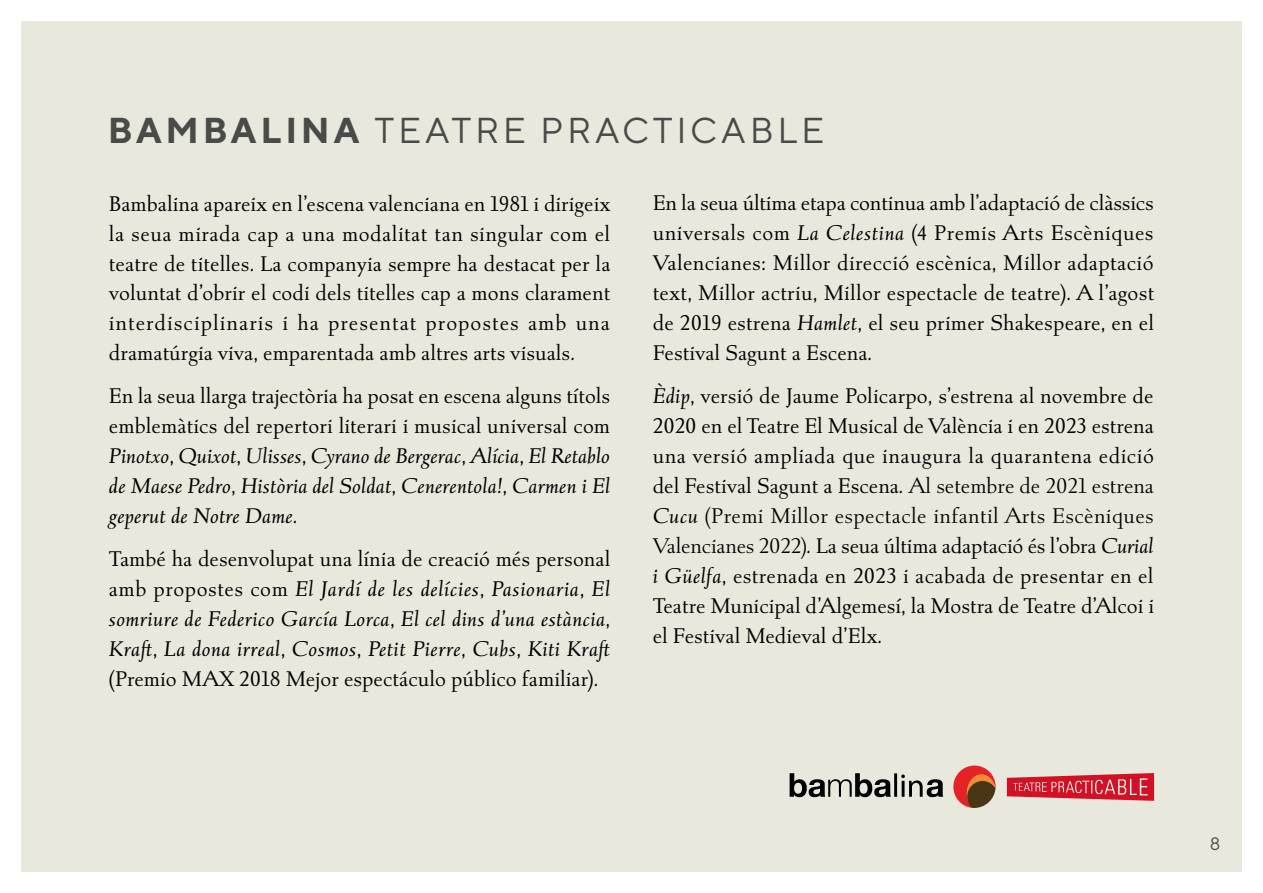
<style>
.page{position:relative;width:1263px;height:893px;background:#fff}
.page>*{position:absolute;margin:0;border:0;box-sizing:border-box;transform-origin:0 0}
.t1{font:36px "TT Norms";letter-spacing:.1em;color:#4a4a49}
.t2{font:22.5px/30px "Albertan Pro";color:#000;text-align:justify}
.t3{font:italic 22.5px/30px "Albertan Pro";color:#000;text-align:justify}
.t4{font:18px "TT Norms";color:#4d4d4d}
.s1{font-weight:700}
.s2{font-style:normal}
.s3{font-style:italic}
.s4{font-style:inherit}
</style>
<div class="page">
<div style="left:21px;top:21px;width:1221px;height:851px;background:#e8e8dd"></div>
<svg style="left:790px;top:773px;width:153px;height:24px"></svg>
<svg style="left:1007px;top:773px;width:147px;height:28px"></svg>
<svg style="left:953px;top:765px;width:43px;height:43px"></svg>
<h1 class="t1" style="left:108px;top:108px;width:718px"><span class="s1">BAMBALINA</span> TEATRE PRACTICABLE</h1>
<p class="t2" style="left:109px;top:188px;width:503px">Bambalina apareix en l’escena valenciana en 1981 i dirigeix la seua mirada cap a una modalitat tan singular com el teatre de titelles. La companyia sempre ha destacat per la voluntat d’obrir el codi dels titelles cap a mons clarament interdisciplinaris i ha presentat propostes amb una dramatúrgia viva, emparentada amb altres arts visuals.</p>
<p class="t3" style="left:109px;top:381px;width:503px"><span class="s2">En la seua llarga trajectòria ha posat en escena alguns títols emblemàtics del repertori literari i musical universal com </span>Pinotxo<span class="s2">,</span> Quixot<span class="s2">,</span> Ulisses<span class="s2">,</span> Cyrano de Bergerac<span class="s2">,</span> Alícia<span class="s2">,</span> El Retablo de Maese Pedro<span class="s2">,</span> Història del Soldat<span class="s2">,</span> Cenerentola!<span class="s2">,</span> Carmen i El geperut de Notre Dame<span class="s2">.</span></p>
<p class="t3" style="left:109px;top:543px;width:505px"><span class="s2">També ha desenvolupat una línia de creació més personal amb propostes com</span> El Jardí de les delícies<span class="s2">,</span> Pasionaria<span class="s2">,</span> El somriure de Federico García Lorca<span class="s2">,</span> El cel dins d’una estància<span class="s2">, </span>Kraft<span class="s2">,</span> La dona irreal<span class="s2">,</span> Cosmos<span class="s2">,</span> Petit Pierre<span class="s2">,</span> Cubs<span class="s2">,</span> Kiti Kraft <span class="s2">(Premio MAX 2018 Mejor espectáculo público familiar).</span></p>
<p class="t2" style="left:653px;top:188px;width:503px">En la seua última etapa continua amb l’adaptació de clàssics universals com <span class="s3">La Celestina</span> (4 Premis Arts Escèniques Valencianes: Millor direcció escènica, Millor adaptació text, Millor actriu, Millor espectacle de teatre). A l’agost de 2019 estrena <span class="s3">Hamlet</span>, el seu primer Shakespeare, en el Festival Sagunt a Escena.</p>
<p class="t2" style="left:653px;top:381px;width:503px"><span class="s3">Èdip</span>, versió de Jaume Policarpo, s’estrena al novembre de 2020 en el Teatre El Musical de València i en 2023 estrena una versió ampliada que inaugura la quarantena edició del Festival Sagunt a Escena<span class="s3">.</span> <span class="s4">Al setembre de 2021 estrena </span><span class="s3">Cucu</span> <span class="s4">(Premi Millor espectacle infantil Arts Escèniques Valencianes 2022)</span><span class="s3">.</span> La seua última adaptació és l’obra <span class="s3">Curial i Güelfa</span>, estrenada en 2023 i acabada de presentar en el Teatre Municipal d’Algemesí, la Mostra de Teatre d’Alcoi i el Festival Medieval d’Elx.</p>
<p class="t4" style="left:1210px;top:833px;width:12px">8</p>
</div>
